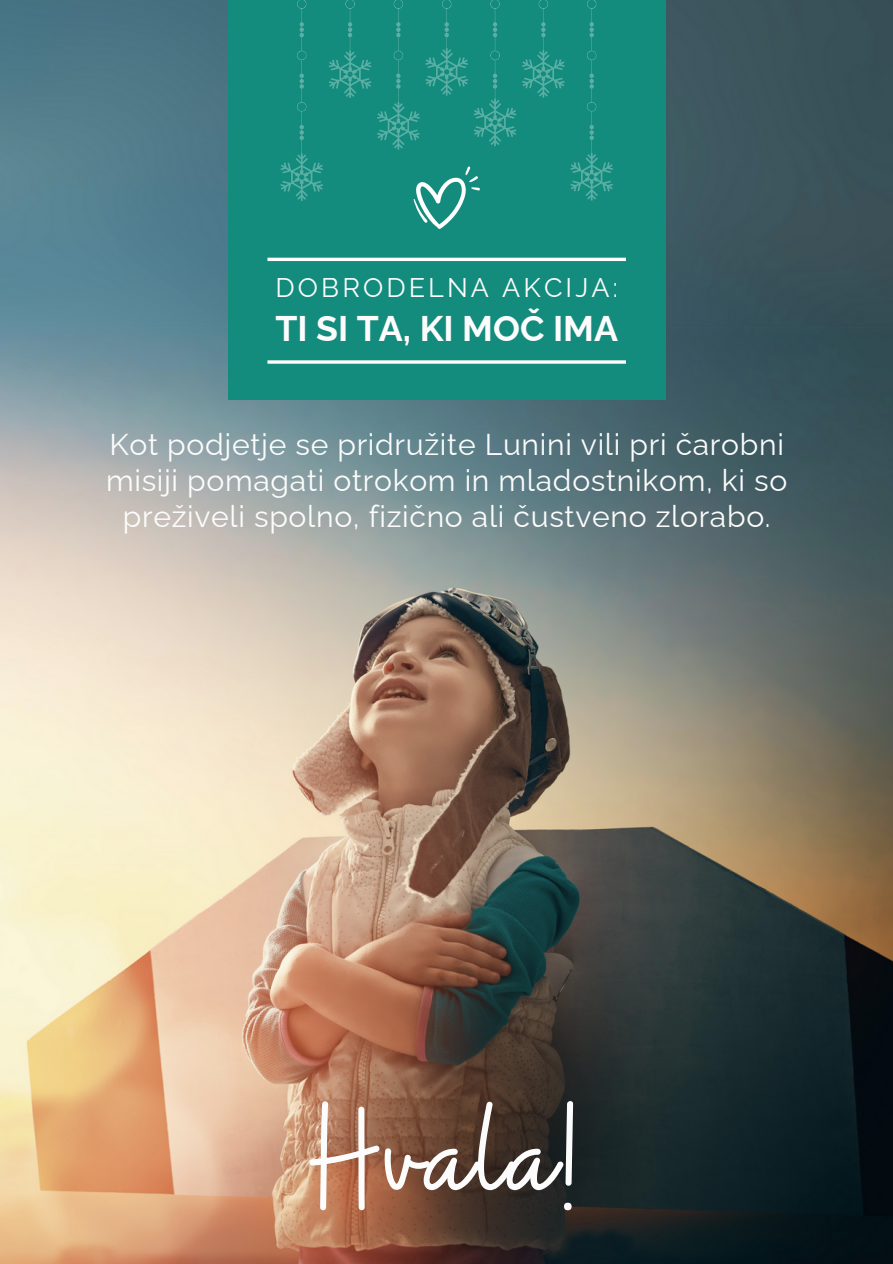
<style>
.page{position:relative;width:893px;height:1264px;background:#fff}
.page>*{position:absolute;margin:0;border:0;box-sizing:border-box;transform-origin:0 0}
.t1{font:151.2px "Buffalo";letter-spacing:.025em;color:#fcfcfc}
.t2{font:700 35.7px "Raleway";color:#fcfcfc}
.t3{font:30.15px/36px "Raleway";letter-spacing:.025em;color:#fcfcfc;text-align:center}
.t4{font:27px "Raleway";letter-spacing:.115em;color:#fcfcfc}
</style>
<div class="page">
<img style="left:0;top:0;width:892px;height:1263px">
<div style="left:228px;top:0;width:437px;height:400px;background:#138c7d"></div>
<svg style="left:280px;top:0;width:43px;height:201px"></svg>
<svg style="left:329px;top:0;width:42px;height:98px"></svg>
<svg style="left:377px;top:0;width:42px;height:149px"></svg>
<svg style="left:425px;top:0;width:91px;height:146px"></svg>
<svg style="left:522px;top:0;width:42px;height:98px"></svg>
<svg style="left:570px;top:0;width:42px;height:200px"></svg>
<svg style="left:413px;top:166px;width:67px;height:63px"></svg>
<hr style="left:267px;top:258px;width:359px;height:3px;background:#fff">
<svg style="left:267px;top:360px;width:359px;height:4px"></svg>
<p class="t4" style="left:275px;top:271px;width:344px">DOBRODELNA AKCIJA:</p>
<p class="t2" style="left:275px;top:307px;width:344px">TI SI TA, KI MOČ IMA</p>
<p class="t3" style="left:106px;top:426px;width:682px">Kot podjetje se pridružite Lunini vili pri čarobni misiji pomagati otrokom in mladostnikom, ki so preživeli spolno, fizično ali čustveno zlorabo.</p>
<p class="t1" style="left:309px;top:1058px;width:269px">Hvala!</p>
</div>
